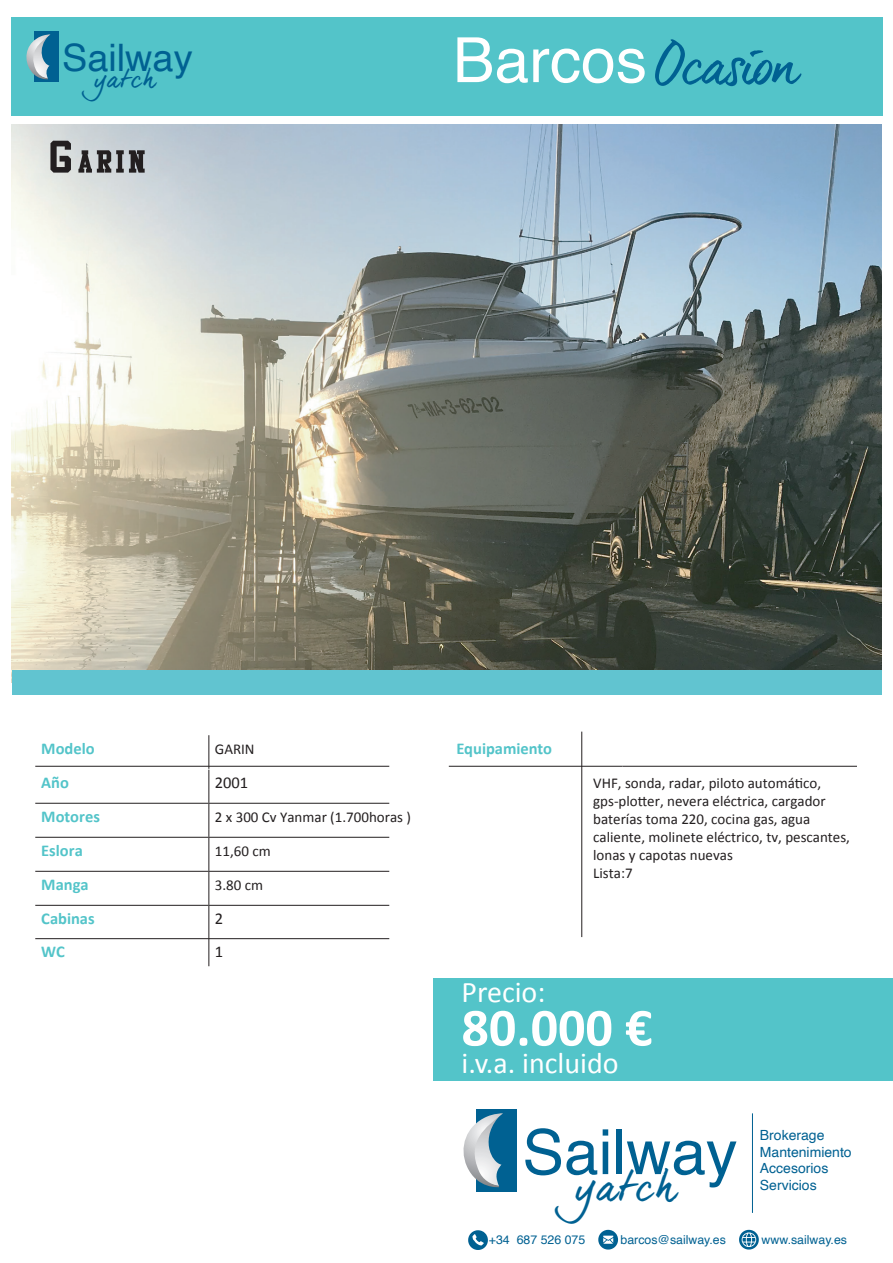
<style>
.page{position:relative;width:893px;height:1263px;background:#fff}
.page>*{position:absolute;margin:0;border:0;box-sizing:border-box;transform-origin:0 0}
.t1{font:62.4px "Helvetica";color:#006192}
.t2{font:700 54px "Calibri";color:#fff}
.t3{font:51.75px "dear Joe 6 TRIAL";letter-spacing:-.08em;color:#006192}
.t4{font:40.35px "dear Joe 6 TRIAL";color:#006192}
.t5{font:37.8px "Helvetica";color:#006192}
.t6{font:30px "Calibri";color:#fff}
.t7{font:24.6px "dear Joe 6 TRIAL";color:#006192}
.t8{font:700 16.5px "Calibri";color:#53c4c9}
.t9{font:16.5px "Calibri";color:#231f20}
.t10{font:15px/18px "Calibri";color:#231f20}
.t11{font:13.95px/16.8px "Helvetica";color:#006192}
.t12{font:12.3px "Helvetica";color:#006192}
.s1{font-family:"Helvetica";font-size:62.4px;color:#fff}
</style>
<div class="page">
<img style="left:11px;top:124px;width:870px;height:558px">
<div style="left:12px;top:670px;width:870px;height:24px;background:#61c4d0"></div>
<div style="left:11px;top:17px;width:872px;height:98px;background:#53c4c9"></div>
<div style="left:434px;top:978px;width:459px;height:102px;background:#53c4c9"></div>
<div style="left:34px;top:32px;width:25px;height:50px;background:#006192"></div>
<svg style="left:26px;top:34px;width:25px;height:46px"></svg>
<div style="left:477px;top:1109px;width:40px;height:83px;background:#006192"></div>
<svg style="left:463px;top:1113px;width:40px;height:76px"></svg>
<hr style="left:752px;top:1113px;width:1px;height:100px;background:#006192">
<hr style="left:208px;top:735px;width:1px;height:34px;background:#231f20">
<hr style="left:449px;top:766px;width:173px;height:1px;background:#231f20">
<hr style="left:622px;top:766px;width:235px;height:1px;background:#231f20">
<hr style="left:208px;top:770px;width:1px;height:33px;background:#231f20">
<hr style="left:35px;top:803px;width:174px;height:1px;background:#231f20">
<hr style="left:209px;top:803px;width:180px;height:1px;background:#231f20">
<hr style="left:35px;top:766px;width:174px;height:1px;background:#231f20">
<hr style="left:209px;top:766px;width:180px;height:1px;background:#231f20">
<hr style="left:208px;top:804px;width:1px;height:33px;background:#231f20">
<hr style="left:35px;top:837px;width:174px;height:1px;background:#231f20">
<hr style="left:209px;top:837px;width:180px;height:1px;background:#231f20">
<hr style="left:208px;top:838px;width:1px;height:33px;background:#231f20">
<hr style="left:35px;top:871px;width:174px;height:1px;background:#231f20">
<hr style="left:209px;top:871px;width:180px;height:1px;background:#231f20">
<hr style="left:208px;top:872px;width:1px;height:33px;background:#231f20">
<hr style="left:35px;top:905px;width:174px;height:1px;background:#231f20">
<hr style="left:209px;top:905px;width:180px;height:1px;background:#231f20">
<hr style="left:209px;top:938px;width:180px;height:1px;background:#231f20">
<hr style="left:208px;top:906px;width:1px;height:60px;background:#231f20">
<hr style="left:581px;top:732px;width:1px;height:205px;background:#231f20">
<hr style="left:35px;top:938px;width:174px;height:1px;background:#231f20">
<svg style="left:468px;top:1230px;width:20px;height:20px"></svg>
<svg style="left:598px;top:1230px;width:20px;height:19px"></svg>
<svg style="left:739px;top:1230px;width:20px;height:19px"></svg>
<svg style="left:50px;top:141px;width:21px;height:32px"></svg>
<svg style="left:78px;top:150px;width:67px;height:23px;background:#717274"></svg>
<h3 class="t5" style="left:62px;top:29px;width:132px">Sailway</h3>
<h3 class="t7" style="left:94px;top:64px;width:63px">yatch</h3>
<h3 class="t3" style="left:453px;top:35px;width:347px"><span class="s1">Barcos</span>Ocasion</h3>
<p class="t8" style="left:41px;top:737px;width:55px">Modelo</p>
<p class="t10" style="left:215px;top:740px;width:41px">GARIN</p>
<p class="t8" style="left:41px;top:771px;width:29px">Año</p>
<p class="t9" style="left:215px;top:772px;width:35px">2001</p>
<p class="t8" style="left:41px;top:806px;width:60px">Motores</p>
<p class="t10" style="left:215px;top:808px;width:198px">2 x 300 Cv Yanmar (1.700horas )</p>
<p class="t8" style="left:41px;top:840px;width:43px">Eslora</p>
<p class="t10" style="left:215px;top:842px;width:57px">11,60 cm</p>
<p class="t8" style="left:41px;top:874px;width:49px">Manga</p>
<p class="t10" style="left:215px;top:876px;width:50px">3.80 cm</p>
<p class="t8" style="left:41px;top:908px;width:55px">Cabinas</p>
<p class="t9" style="left:215px;top:908px;width:10px">2</p>
<p class="t8" style="left:41px;top:941px;width:25px">WC</p>
<p class="t9" style="left:215px;top:941px;width:10px">1</p>
<p class="t8" style="left:456px;top:738px;width:97px">Equipamiento</p>
<p class="t10" style="left:593px;top:774px;width:258px">VHF, sonda, radar, piloto automático, gps-plotter, nevera eléctrica, cargador baterías toma 220, cocina gas, agua caliente, molinete eléctrico, tv, pescantes, lonas y capotas nuevas<br>Lista:7</p>
<h3 class="t6" style="left:461px;top:973px;width:85px">Precio:</h3>
<h2 class="t2" style="left:461px;top:993px;width:192px">80.000 €</h2>
<h3 class="t6" style="left:461px;top:1043px;width:159px">i.v.a. incluido</h3>
<h1 class="t1" style="left:522px;top:1104px;width:216px">Sailway</h1>
<h3 class="t4" style="left:575px;top:1162px;width:103px">yatch</h3>
<p class="t11" style="left:760px;top:1127px;width:93px">Brokerage<br>Mantenimiento<br>Accesorios<br>Servicios</p>
<p class="t12" style="left:489px;top:1230px;width:98px">+34 687 526 075</p>
<p class="t12" style="left:620px;top:1230px;width:107px">barcos@sailway.es</p>
<p class="t12" style="left:762px;top:1230px;width:87px">www.sailway.es</p>
</div>
